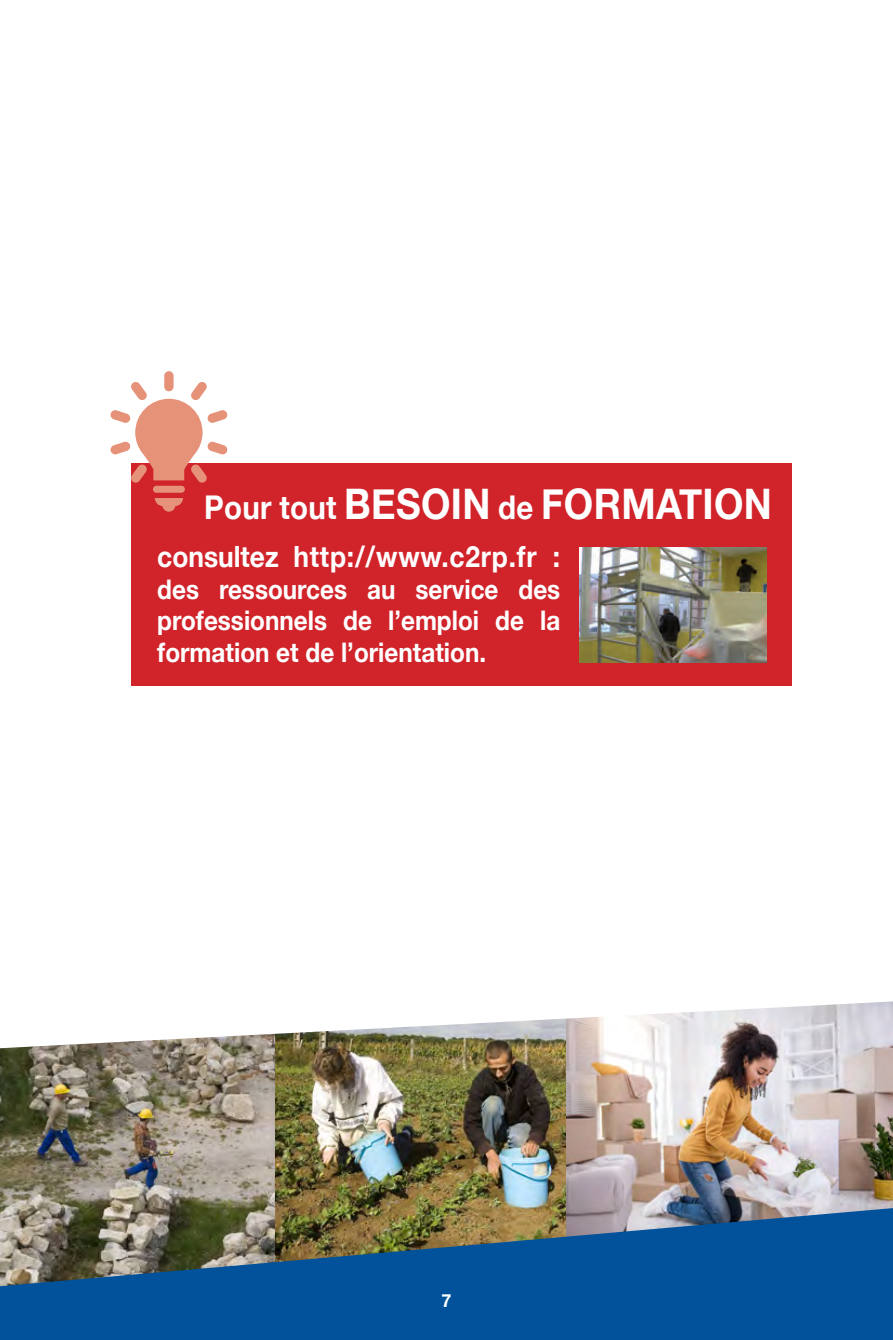
<style>
.page{position:relative;width:893px;height:1340px;background:#fff}
.page>*{position:absolute;margin:0;border:0;box-sizing:border-box;transform-origin:0 0}
.t1{font:700 42.07px "Helvetica Neue";letter-spacing:.01em;color:#fff;scale:.9 1}
.t2{font:700 29.25px "Helvetica Neue";letter-spacing:.03em;color:#fff;scale:.9 1}
.t3{font:700 27px/31.5px "Helvetica Neue";color:#fff;text-align:justify;scale:.9 1}
.t4{font:700 18px "Helvetica Neue";color:#fff}
.s1{font-size:32.62px}
</style>
<div class="page">
<img style="left:0;top:1048px;width:268px;height:158px">
<img style="left:276px;top:1048px;width:290px;height:158px">
<img style="left:566px;top:1048px;width:327px;height:158px">
<img style="left:0;top:1206px;width:893px;height:133px">
<svg style="left:6px;top:1001px;width:887px;height:47px"></svg>
<div style="left:131px;top:463px;width:661px;height:222px;background:#d1232a"></div>
<img style="left:579px;top:547px;width:187px;height:115px">
<div style="left:153px;top:486px;width:32px;height:7px;background:#e59279;border-radius:3px"></div>
<svg style="left:155px;top:498px;width:28px;height:13px"></svg>
<div style="left:164px;top:371px;width:10px;height:20px;background:#e59279;border-radius:5px"></div>
<svg style="left:110px;top:381px;width:118px;height:101px"></svg>
<p class="t1" style="left:204px;top:471px;width:632px"><span class="s1">Pour tout</span> BESOIN <span class="s1">de</span> FORMATION</p>
<p class="t2" style="left:157px;top:533px;width:449px">consultez http://www.c2rp.fr :</p>
<p class="t3" style="left:157px;top:574px;width:449px">des ressources au service des professionnels de l’emploi de la formation et de l’orientation.</p>
<p class="t4" style="left:441px;top:1285px;width:12px">7</p>
</div>
